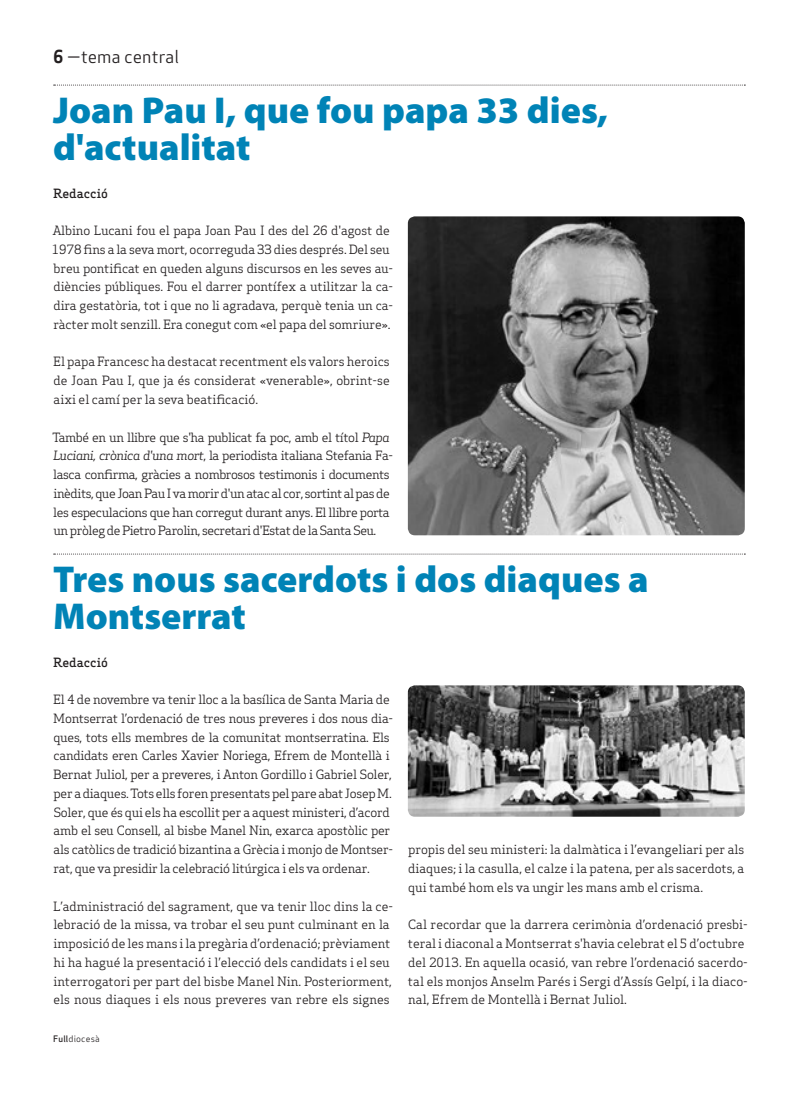
<style>
.page{position:relative;width:798px;height:1099px;background:#fff}
.page>*{position:absolute;margin:0;border:0;box-sizing:border-box;transform-origin:0 0}
.Titulars{font:900 37.5px/37.5px "Myriad Pro";color:#0083b6}
.Capçalera{font:17.5px "Apex Sans Book T";color:#231f20}
.Text_General{font:12.5px/18.8px "Apex Serif";letter-spacing:-.02em;color:#231f20}
.Text_General-2{font:12.5px/18.8px "Apex Serif";color:#231f20}
.Autors{font:500 12.5px "Apex Serif";color:#231f20}
.Data_Peu{font:8.75px "Apex Sans Book T";letter-spacing:.02em;color:#231f20}
.s1{font-family:"Apex Sans Bold T"}
.s2{font-style:italic}
.s3{font-family:"Apex Sans Medium T"}
</style>
<div class="page">
<svg style="left:54px;top:553px;width:691px;height:1px"></svg>
<img style="left:407px;top:216px;width:337px;height:319px">
<img style="left:407px;top:685px;width:337px;height:131px">
<svg style="left:54px;top:85px;width:691px;height:1px"></svg>
<p class="Capçalera" style="left:53px;top:46px;width:127px"><span class="s1">6</span> —tema central</p>
<p class="Titulars" style="left:53px;top:90px;width:556px">Joan Pau I, que fou papa 33 dies, d'actualitat</p>
<p class="Autors" style="left:53px;top:185px;width:56px">Redacció</p>
<p class="Text_General" style="left:52px;top:221px;width:342px">Albino Lucani fou el papa Joan Pau I des del 26 d'agost de 1978 fins a la seva mort, ocorreguda 33 dies després. Del seu breu pontificat en queden alguns discursos en les seves au&shy;diències públiques. Fou el darrer pontífex a utilitzar la ca&shy;dira gestatòria, tot i que no li agradava, perquè tenia un ca&shy;ràcter molt senzill. Era conegut com «el papa del somriure».</p>
<p class="Text_General" style="left:53px;top:352px;width:338px;text-align:justify">El papa Francesc ha destacat recentment els valors heroics de Joan Pau I, que ja és considerat «venerable», obrint-se aixi el camí per la seva beatificació.</p>
<p class="Text_General" style="left:52px;top:427px;width:342px">També en un llibre que s'ha publicat fa poc, amb el títol <span class="s2">Papa Luciani, crònica d'una mort</span>, la periodista italiana Stefania Fa&shy;lasca confirma, gràcies a nombrosos testimonis i documents inèdits, que Joan Pau I va morir d'un atac al cor, sortint al pas de les especulacions que han corregut durant anys. El llibre porta un pròleg de Pietro Parolin, secretari d'Estat de la Santa Seu.</p>
<p class="Titulars" style="left:53px;top:558px;width:596px">Tres nous sacerdots i dos diaques a<br>Montserrat</p>
<p class="Autors" style="left:53px;top:654px;width:56px">Redacció</p>
<p class="Text_General" style="left:53px;top:690px;width:341px">El 4 de novembre va tenir lloc a la basílica de Santa Maria de Montserrat l’ordenació de tres nous preveres i dos nous dia&shy;ques, tots ells membres de la comunitat montserratina. Els candidats eren Carles Xavier Noriega, Efrem de Montellà i Bernat Juliol, per a preveres, i Anton Gordillo i Gabriel Soler, per a diaques. Tots ells foren presentats pel pare abat Josep M.<br>Soler, que és qui els ha escollit per a aquest ministeri, d’acord amb el seu Consell, al bisbe Manel Nin, exarca apostòlic per als catòlics de tradició bizantina a Grècia i monjo de Montser&shy;rat, que va presidir la celebració litúrgica i els va ordenar.</p>
<p class="Text_General-2" style="left:53px;top:896px;width:341px">L’administració del sagrament, que va tenir lloc dins la ce&shy;lebració de la missa, va trobar el seu punt culminant en la imposició de les mans i la pregària d’ordenació; prèviament hi ha hagué la presentació i l’elecció dels candidats i el seu interrogatori per part del bisbe Manel Nin. Posteriorment, els nous diaques i els nous preveres van rebre els signes</p>
<p class="Data_Peu" style="left:53px;top:1032px;width:48px"><span class="s3">Full</span>diocesà</p>
<p class="Text_General" style="left:408px;top:840px;width:337px;text-align:justify">propis del seu ministeri: la dalmàtica i l’evangeliari per als diaques; i la casulla, el calze i la patena, per als sacerdots, a qui també hom els va ungir les mans amb el crisma.</p>
<p class="Text_General-2" style="left:408px;top:915px;width:341px">Cal recordar que la darrera cerimònia d’ordenació presbi&shy;teral i diaconal a Montserrat s'havia celebrat el 5 d’octubre del 2013. En aquella ocasió, van rebre l’ordenació sacerdo&shy;tal els monjos Anselm Parés i Sergi d’Assís Gelpí, i la diaco&shy;nal, Efrem de Montellà i Bernat Juliol.</p>
</div>
